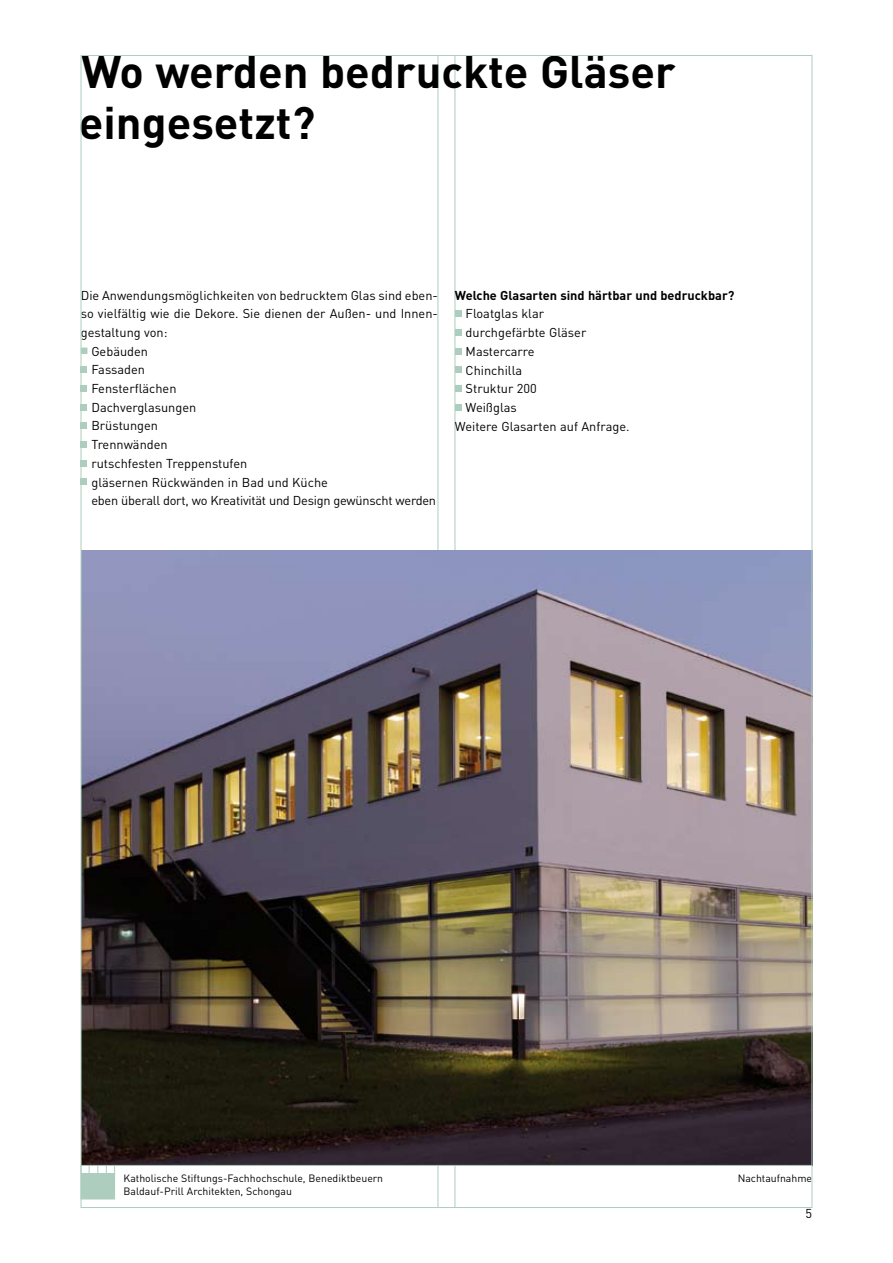
<style>
.page{position:relative;width:893px;height:1263px;background:#fff}
.page>*{position:absolute;margin:0;border:0;box-sizing:border-box;transform-origin:0 0}
.t1{font:700 45px/51px "DIN";color:#000}
.t2{font:12.75px/18.8px "DIN";color:#000}
.t3{font:700 12.75px "DIN";color:#000}
.t4{font:10.5px/12.8px "DIN";color:#000}
.s1{color:#adcebe}
</style>
<div class="page">
<hr style="left:438px;top:55px;width:1px;height:1153px;background:#adcebe">
<hr style="left:455px;top:55px;width:1px;height:1153px;background:#adcebe">
<hr style="left:98px;top:1165px;width:1px;height:34px;background:#adcebe">
<hr style="left:89px;top:1165px;width:1px;height:34px;background:#adcebe">
<hr style="left:106px;top:1165px;width:1px;height:34px;background:#adcebe">
<hr style="left:81px;top:1173px;width:34px;height:1px;background:#adcebe">
<div style="left:81px;top:1165px;width:34px;height:34px;border:1px solid #adcebe"></div>
<div style="left:81px;top:1174px;width:34px;height:25px;background:#adcebe"></div>
<div style="left:81px;top:366px;width:6px;height:7px;background:#adcebe"></div>
<div style="left:81px;top:385px;width:6px;height:7px;background:#adcebe"></div>
<svg style="left:83px;top:404px;width:4px;height:6px"></svg>
<svg style="left:83px;top:423px;width:4px;height:6px"></svg>
<div style="left:81px;top:441px;width:6px;height:7px;background:#adcebe"></div>
<svg style="left:83px;top:460px;width:4px;height:6px"></svg>
<svg style="left:83px;top:479px;width:4px;height:6px"></svg>
<svg style="left:456px;top:311px;width:5px;height:6px"></svg>
<div style="left:455px;top:329px;width:6px;height:7px;background:#adcebe"></div>
<svg style="left:456px;top:348px;width:5px;height:6px"></svg>
<svg style="left:456px;top:367px;width:5px;height:6px"></svg>
<div style="left:455px;top:385px;width:6px;height:7px;background:#adcebe"></div>
<svg style="left:456px;top:404px;width:5px;height:6px"></svg>
<img style="left:83px;top:551px;width:727px;height:614px">
<hr style="left:81px;top:1165px;width:731px;height:1px;background:#adcebe">
<h1 class="t1" style="left:79px;top:44px;width:598px">Wo werden bedruckte Gläser eingesetzt?</h1>
<p class="t2" style="left:81px;top:285px;width:359px">Die Anwendungsmöglichkeiten von bedrucktem Glas sind eben&shy;so vielfältig wie die Dekore. Sie dienen der Außen- und Innen&shy;gestaltung von:</p>
<p class="t2" style="left:91px;top:341px;width:346px;text-indent:-11px"><span class="s1">■</span> Gebäuden<br>Fassaden<br>Fensterflächen<br>Dachverglasungen<br>Brüstungen<br>Trennwänden<br>rutschfesten Treppenstufen<br>gläsernen Rückwänden in Bad und Küche<br>eben überall dort, wo Kreativität und Design gewünscht werden</p>
<p class="t3" style="left:455px;top:287px;width:281px">Welche Glasarten sind härtbar und bedruckbar?</p>
<p class="t2" style="left:466px;top:304px;width:80px">Floatglas klar</p>
<p class="t2" style="left:466px;top:323px;width:122px">durchgefärbte Gläser</p>
<p class="t2" style="left:466px;top:342px;width:70px">Mastercarre</p>
<p class="t2" style="left:466px;top:360px;width:58px">Chinchilla</p>
<p class="t2" style="left:466px;top:379px;width:73px">Struktur 200</p>
<p class="t2" style="left:466px;top:398px;width:53px">Weißglas</p>
<p class="t2" style="left:455px;top:416px;width:176px">Weitere Glasarten auf Anfrage.</p>
<p class="t4" style="left:124px;top:1172px;width:261px">Katholische Stiftungs-Fachhochschule, Benediktbeuern<br>Baldauf-Prill Architekten, Schongau</p>
<p class="t4" style="left:738px;top:1172px;width:76px">Nachtaufnahme</p>
<p class="t2" style="left:805px;top:1204px;width:8px">5</p>
</div>
